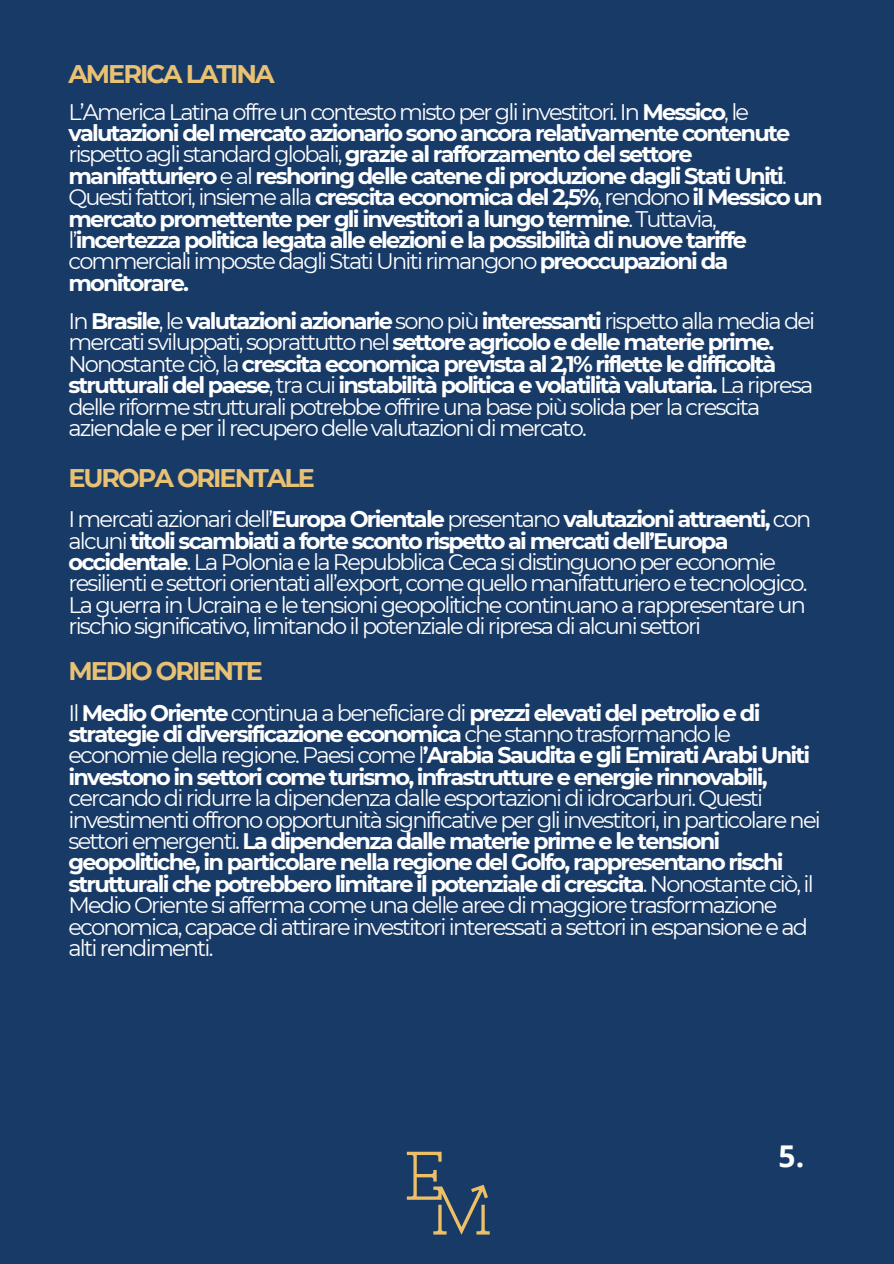
<style>
.page{position:relative;width:894px;height:1264px;background:#fff}
.page>*{position:absolute;margin:0;border:0;box-sizing:border-box;transform-origin:0 0}
.t1{font:700 30px "Open Sans";color:#fff}
.t2{font:700 25.5px "Montserrat";letter-spacing:-.08em;color:#e9c173}
.t3{font:22.5px/21.3px "Montserrat";letter-spacing:-.08em;color:#fff}
.t4{font:700 22.5px/21.3px "Montserrat";letter-spacing:-.08em;color:#fff}
.s1{font-weight:400}
.s2{font-weight:700}
</style>
<div class="page">
<div style="left:0;top:0;width:893px;height:1263px;background:#183a67"></div>
<svg style="left:406px;top:1151px;width:83px;height:83px"></svg>
<h2 class="t2" style="left:68px;top:58px;width:208px">AMERICA LATINA</h2>
<p class="t4" style="left:68px;top:101px;width:755px"><span class="s1">L’America Latina offre un contesto misto per gli investitori. In</span> Messico<span class="s1">, le </span>valutazioni del mercato azionario sono ancora relativamente contenute <span class="s1">rispetto agli standard globali,</span> grazie al rafforzamento del settore manifatturiero <span class="s1">e al</span> reshoring delle catene di produzione dagli Stati Uniti<span class="s1">.<br>Questi fattori, insieme alla</span> crescita economica del 2,5%<span class="s1">, rendono</span> il Messico un mercato promettente per gli investitori a lungo termine<span class="s1">. Tuttavia, l’</span>incertezza politica legata alle elezioni e la possibilità di nuove tariffe <span class="s1">commerciali imposte dagli Stati Uniti rimangono</span> preoccupazioni da monitorare.</p>
<p class="t3" style="left:68px;top:310px;width:748px">In <span class="s2">Brasile</span>, le <span class="s2">valutazioni azionarie</span> sono più <span class="s2">interessanti</span> rispetto alla media dei mercati sviluppati, soprattutto nel <span class="s2">settore agricolo e delle materie prime.<br></span>Nonostante ciò, la <span class="s2">crescita economica prevista al 2,1% riflette le difficoltà strutturali del paese</span>, tra cui <span class="s2">instabilità politica e volatilità valutaria.</span> La ripresa delle riforme strutturali potrebbe offrire una base più solida per la crescita aziendale e per il recupero delle valutazioni di mercato.</p>
<h2 class="t2" style="left:68px;top:462px;width:248px">EUROPA ORIENTALE</h2>
<p class="t3" style="left:68px;top:508px;width:744px">I mercati azionari dell’<span class="s2">Europa Orientale</span> presentano <span class="s2">valutazioni attraenti,</span> con alcuni <span class="s2">titoli scambiati a forte sconto rispetto ai mercati dell’Europa occidentale</span>. La Polonia e la Repubblica Ceca si distinguono per economie resilienti e settori orientati all’export, come quello manifatturiero e tecnologico.<br>La guerra in Ucraina e le tensioni geopolitiche continuano a rappresentare un rischio significativo, limitando il potenziale di ripresa di alcuni settori</p>
<h2 class="t2" style="left:68px;top:655px;width:196px">MEDIO ORIENTE</h2>
<p class="t3" style="left:68px;top:702px;width:753px">Il <span class="s2">Medio Oriente</span> continua a beneficiare di <span class="s2">prezzi elevati del petrolio e di strategie di diversificazione economica</span> che stanno trasformando le economie della regione. Paesi come l<span class="s2">’Arabia Saudita e gli Emirati Arabi Uniti investono in settori come turismo, infrastrutture e energie rinnovabili, </span>cercando di ridurre la dipendenza dalle esportazioni di idrocarburi. Questi investimenti offrono opportunità significative per gli investitori, in particolare nei settori emergenti. <span class="s2">La dipendenza dalle materie prime e le tensioni geopolitiche, in particolare nella regione del Golfo, rappresentano rischi strutturali che potrebbero limitare il potenziale di crescita</span>. Nonostante ciò, il Medio Oriente si afferma come una delle aree di maggiore trasformazione economica, capace di attirare investitori interessati a settori in espansione e ad alti rendimenti.</p>
<h1 class="t1" style="left:778px;top:1134px;width:27px">5.</h1>
</div>
